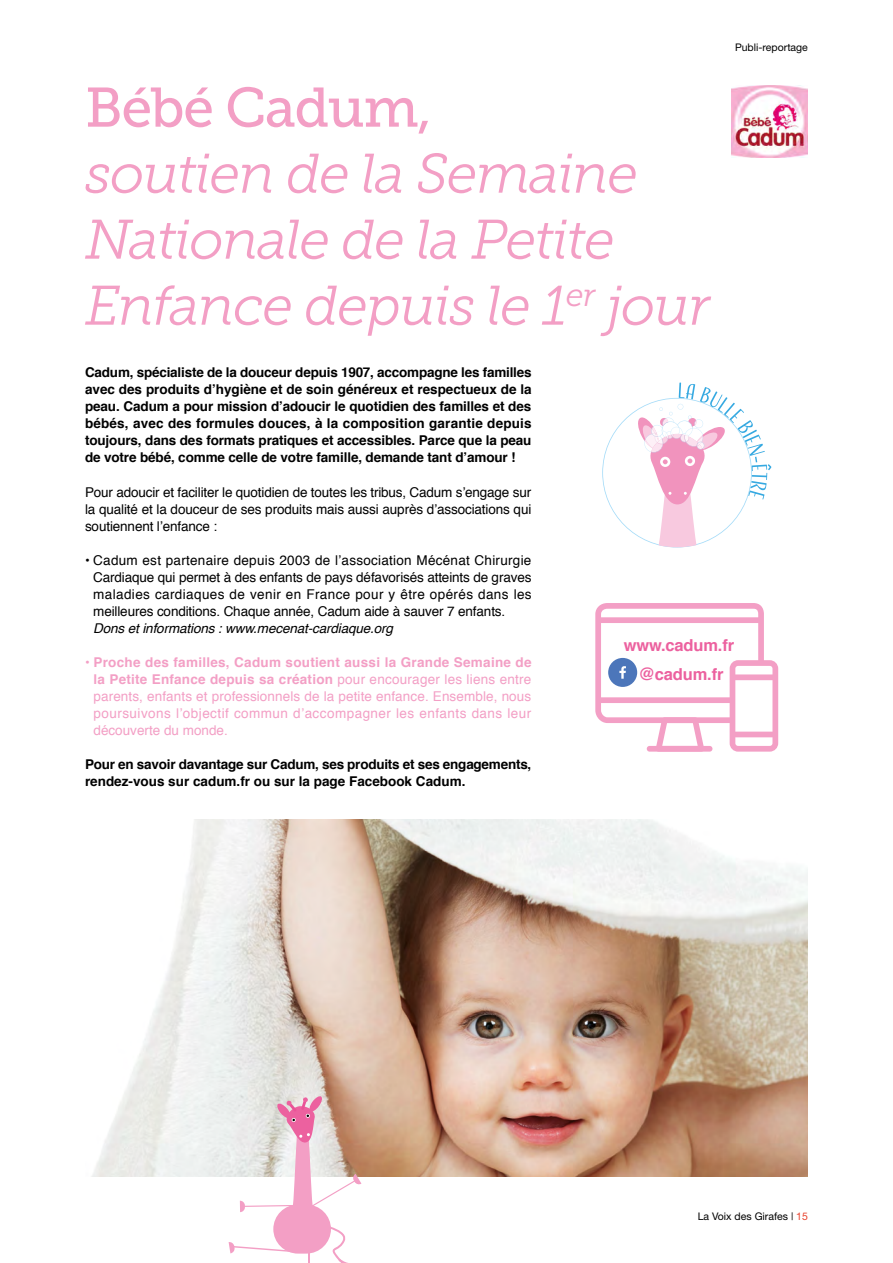
<style>
.page{position:relative;width:893px;height:1263px;background:#fff}
.page>*{position:absolute;margin:0;border:0;box-sizing:border-box;transform-origin:0 0}
.t1{font:italic 55.5px/66px "Museo Slab 300";letter-spacing:-.025em;color:#f39fc5}
.t2{font:55.5px "Museo Slab 500";letter-spacing:-.025em;color:#f39fc5}
.t3{font:700 16.5px/28.5px "Helvetica";letter-spacing:-.01em;color:#ec619f;text-align:center}
.t4{font:700 13.5px/17px "Helvetica";letter-spacing:-.01em;color:#000;text-align:justify}
.t5{font:13.5px/17px "Helvetica";letter-spacing:-.01em;color:#000;text-align:justify}
.t6{font:13.5px/17px "Helvetica";letter-spacing:.035em;color:#f39fc5;text-align:justify}
.t7{font:italic 13.5px "Helvetica";letter-spacing:-.01em;color:#000}
.t8{font:10.5px "Helvetica Neue";color:#000}
.s1{font-weight:700}
.s2{color:#e8412c}
</style>
<div class="page">
<img style="left:731px;top:85px;width:77px;height:73px">
<img style="left:91px;top:820px;width:717px;height:357px">
<svg style="left:595px;top:603px;width:183px;height:149px"></svg>
<svg style="left:602px;top:383px;width:169px;height:164px"></svg>
<div style="left:273px;top:1204px;width:58px;height:49px;background:#f39fc5;border-radius:25px"></div>
<svg style="left:307px;top:1221px;width:41px;height:42px"></svg>
<svg style="left:229px;top:1242px;width:64px;height:11px"></svg>
<svg style="left:240px;top:1095px;width:121px;height:117px"></svg>
<h1 class="t2" style="left:85px;top:77px;width:348px">Bébé Cadum,</h1>
<h1 class="t1" style="left:85px;top:141px;width:626px">soutien de la Semaine<br>Nationale de la Petite<br>Enfance depuis le 1<sup>er</sup> jour</h1>
<p class="t8" style="left:735px;top:41px;width:74px">Publi-reportage</p>
<p class="t4" style="left:85px;top:364px;width:448px">Cadum, spécialiste de la douceur depuis 1907, accompagne les familles avec des produits d’hygiène et de soin généreux et respectueux de la peau. Cadum a pour mission d’adoucir le quotidien des familles et des bébés, avec des formules douces, à la composition garantie depuis toujours, dans des formats pratiques et accessibles. Parce que la peau de votre bébé, comme celle de votre famille, demande tant d’amour !</p>
<p class="t5" style="left:85px;top:484px;width:448px">Pour adoucir et faciliter le quotidien de toutes les tribus, Cadum s’engage sur la qualité et la douceur de ses produits mais aussi auprès d’associations qui soutiennent l’enfance :</p>
<p class="t5" style="left:93px;top:552px;width:440px;text-indent:-8px">• Cadum est partenaire depuis 2003 de l’association Mécénat Chirurgie Cardiaque qui permet à des enfants de pays défavorisés atteints de graves maladies cardiaques de venir en France pour y être opérés dans les meilleures conditions. Chaque année, Cadum aide à sauver 7 enfants.</p>
<p class="t7" style="left:93px;top:617px;width:301px">Dons et informations : www.mecenat-cardiaque.org</p>
<p class="t6" style="left:94px;top:654px;width:440px;text-indent:-8px"><span class="s1">• Proche des familles, Cadum soutient aussi la Grande Semaine de la Petite Enfance depuis sa création</span> pour encourager les liens entre parents, enfants et professionnels de la petite enfance. Ensemble, nous poursuivons l’objectif commun d’accompagner les enfants dans leur découverte du monde.</p>
<p class="t4" style="left:85px;top:756px;width:448px">Pour en savoir davantage sur Cadum, ses produits et ses engagements, rendez-vous sur cadum.fr ou sur la page Facebook Cadum.</p>
<p class="t3" style="left:624px;top:631px;width:112px">www.cadum.fr @cadum.fr</p>
<p class="t8" style="left:698px;top:1210px;width:112px">La Voix des Girafes | <span class="s2">15</span></p>
</div>
